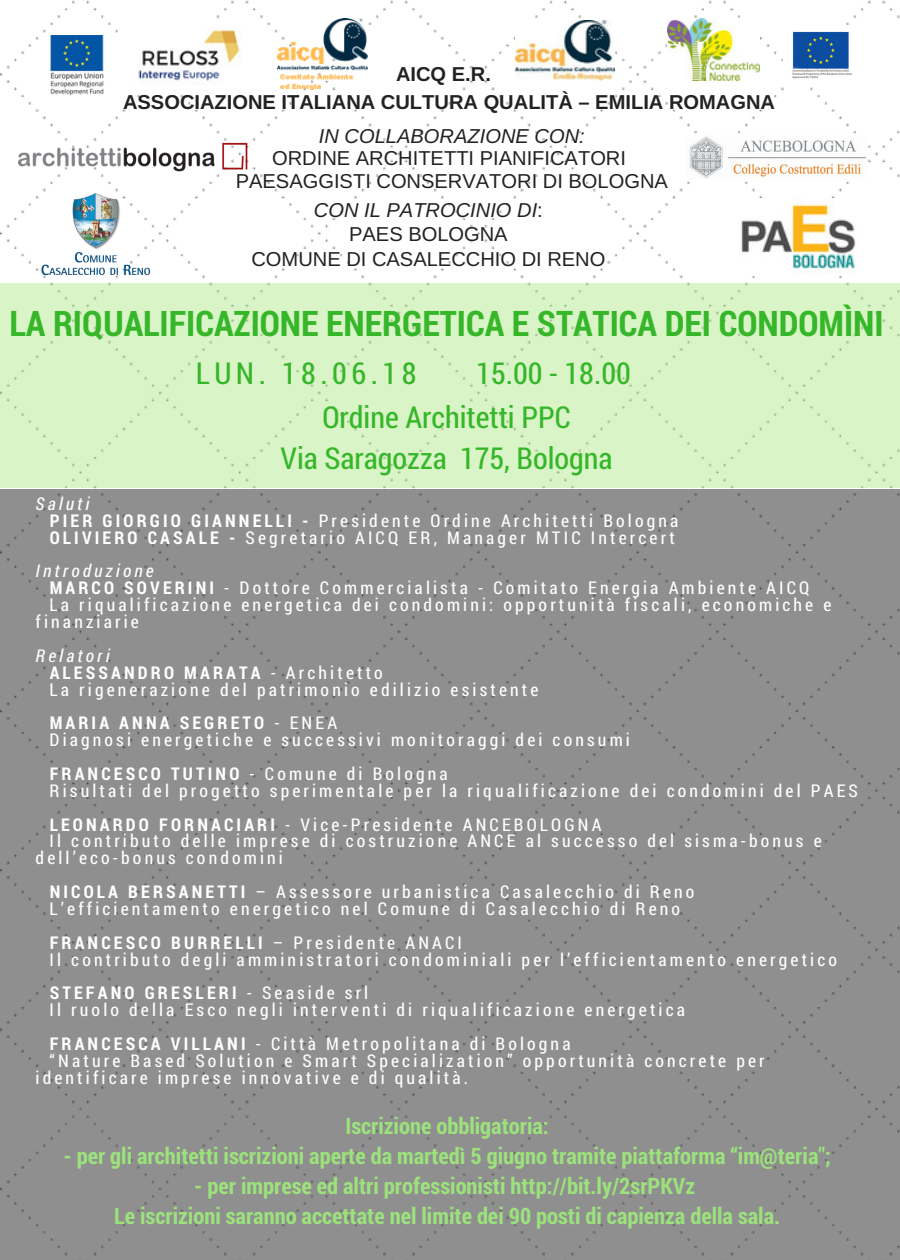
<style>
.page{position:relative;width:900px;height:1260px;background:#fff}
.page>*{position:absolute;margin:0;border:0;box-sizing:border-box;transform-origin:0 0}
.t1{font:700 35.25px "Roboto Condensed";color:#35b729}
.t2{font:30.25px/41.2px "Roboto Condensed";color:#35b729;text-align:center}
.t3{font:700 22.75px/30px "Roboto Condensed";color:#9ce27c;text-align:center}
.t4{font:20px/24.5px "Arimo";color:#222;text-align:center}
.t5{font:700 20px/28px "Arimo";color:#222;text-align:center}
.t6{font:italic 20px "Arimo";color:#222}
.t7{font:17.5px/17px "Roboto Condensed";letter-spacing:.18em;color:#fff}
.t8{font:italic 17.5px "Roboto Condensed";letter-spacing:.18em;color:#fff}
.s1{font-style:italic}
.s2{font-weight:700}
</style>
<div class="page">
<div style="left:0;top:283px;width:900px;height:205px;background:#d9f4c6"></div>
<div style="left:0;top:489px;width:900px;height:771px;background:#8f8f8f"></div>
<img style="left:741px;top:202px;width:115px;height:71px">
<img style="left:278px;top:19px;width:90px;height:71px">
<img style="left:516px;top:21px;width:99px;height:60px">
<img style="left:19px;top:142px;width:230px;height:30px">
<img style="left:138px;top:30px;width:102px;height:55px">
<img style="left:668px;top:19px;width:91px;height:62px">
<img style="left:38px;top:189px;width:116px;height:89px">
<img style="left:50px;top:36px;width:54px;height:60px">
<img style="left:792px;top:31px;width:60px;height:48px">
<img style="left:689px;top:136px;width:177px;height:42px">
<p class="t5" style="left:123px;top:60px;width:654px">AICQ E.R.<br>ASSOCIAZIONE ITALIANA CULTURA QUALITÀ – EMILIA ROMAGNA</p>
<p class="t6" style="left:319px;top:125px;width:267px">IN COLLABORAZIONE CON:</p>
<p class="t4" style="left:236px;top:147px;width:434px;line-height:22.5px">ORDINE ARCHITETTI PIANIFICATORI<br>PAESAGGISTI CONSERVATORI DI BOLOGNA</p>
<p class="t4" style="left:251px;top:198px;width:355px"><span class="s1">CON IL PATROCINIO DI</span>:<br>PAES BOLOGNA<br>COMUNE DI CASALECCHIO DI RENO</p>
<h1 class="t1" style="left:9px;top:299px;width:876px">LA RIQUALIFICAZIONE ENERGETICA E STATICA DEI CONDOMÌNI</h1>
<h2 class="t2" style="left:196px;top:352px;width:222px">LUN. 18.06.18</h2>
<h2 class="t2" style="left:476px;top:352px;width:156px">15.00 - 18.00</h2>
<h2 class="t2" style="left:281px;top:395px;width:334px">Ordine Architetti PPC<br>Via Saragozza 175, Bologna</h2>
<p class="t7" style="left:50px;top:495px;width:630px;text-indent:-14px"><span class="s1">Saluti<br></span><span class="s2">PIER GIORGIO GIANNELLI -</span> Presidente Ordine Architetti Bologna<br><span class="s2">OLIVIERO CASALE -</span> Segretario AICQ ER, Manager MTIC Intercert</p>
<p class="t8" style="left:36px;top:559px;width:119px">Introduzione</p>
<p class="t7" style="left:50px;top:579px;width:761px"><span class="s2">MARCO SOVERINI</span> - Dottore Commercialista - Comitato Energia Ambiente AICQ</p>
<p class="t7" style="left:50px;top:596px;width:783px">La riqualificazione energetica dei condomini: opportunità fiscali, economiche e</p>
<p class="t7" style="left:36px;top:613px;width:105px">finanziarie</p>
<p class="t7" style="left:50px;top:647px;width:490px;text-indent:-14px"><span class="s1">Relatori<br></span><span class="s2">ALESSANDRO MARATA</span> - Architetto<br>La rigenerazione del patrimonio edilizio esistente</p>
<p class="t7" style="left:50px;top:714px;width:582px"><span class="s2">MARIA ANNA SEGRETO</span> - ENEA<br>Diagnosi energetiche e successivi monitoraggi dei consumi</p>
<p class="t7" style="left:50px;top:765px;width:810px"><span class="s2">FRANCESCO TUTINO</span> - Comune di Bologna<br>Risultati del progetto sperimentale per la riqualificazione dei condomini del PAES</p>
<p class="t7" style="left:50px;top:815px;width:553px"><span class="s2">LEONARDO FORNACIARI</span> - Vice-Presidente ANCEBOLOGNA</p>
<p class="t7" style="left:50px;top:832px;width:774px">Il contributo delle imprese di costruzione ANCE al successo del sisma-bonus e</p>
<p class="t7" style="left:36px;top:849px;width:249px">dell’eco-bonus condomini</p>
<p class="t7" style="left:50px;top:883px;width:646px"><span class="s2">NICOLA BERSANETTI</span> – Assessore urbanistica Casalecchio di Reno<br>L’efficientamento energetico nel Comune di Casalecchio di Reno</p>
<p class="t7" style="left:50px;top:933px;width:789px"><span class="s2">FRANCESCO BURRELLI</span> – Presidente ANACI<br>Il contributo degli amministratori condominiali per l’efficientamento energetico</p>
<p class="t7" style="left:50px;top:984px;width:637px"><span class="s2">STEFANO GRESLERI</span> - Seaside srl<br>Il ruolo della Esco negli interventi di riqualificazione energetica</p>
<p class="t7" style="left:50px;top:1035px;width:522px"><span class="s2">FRANCESCA VILLANI</span> - Città Metropolitana di Bologna</p>
<p class="t7" style="left:50px;top:1052px;width:717px">“Nature Based Solution e Smart Specialization” opportunità concrete per</p>
<p class="t7" style="left:36px;top:1068px;width:434px">identificare imprese innovative e di qualità.</p>
<h3 class="t3" style="left:345px;top:1111px;width:205px">Iscrizione obbligatoria:</h3>
<h3 class="t3" style="left:64px;top:1141px;width:769px">- per gli architetti iscrizioni aperte da martedì 5 giugno tramite piattaforma “im@teria";</h3>
<h3 class="t3" style="left:114px;top:1171px;width:667px">- per imprese ed altri professionisti http://bit.ly/2srPKVz<br>Le iscrizioni saranno accettate nel limite dei 90 posti di capienza della sala.</h3>
</div>
